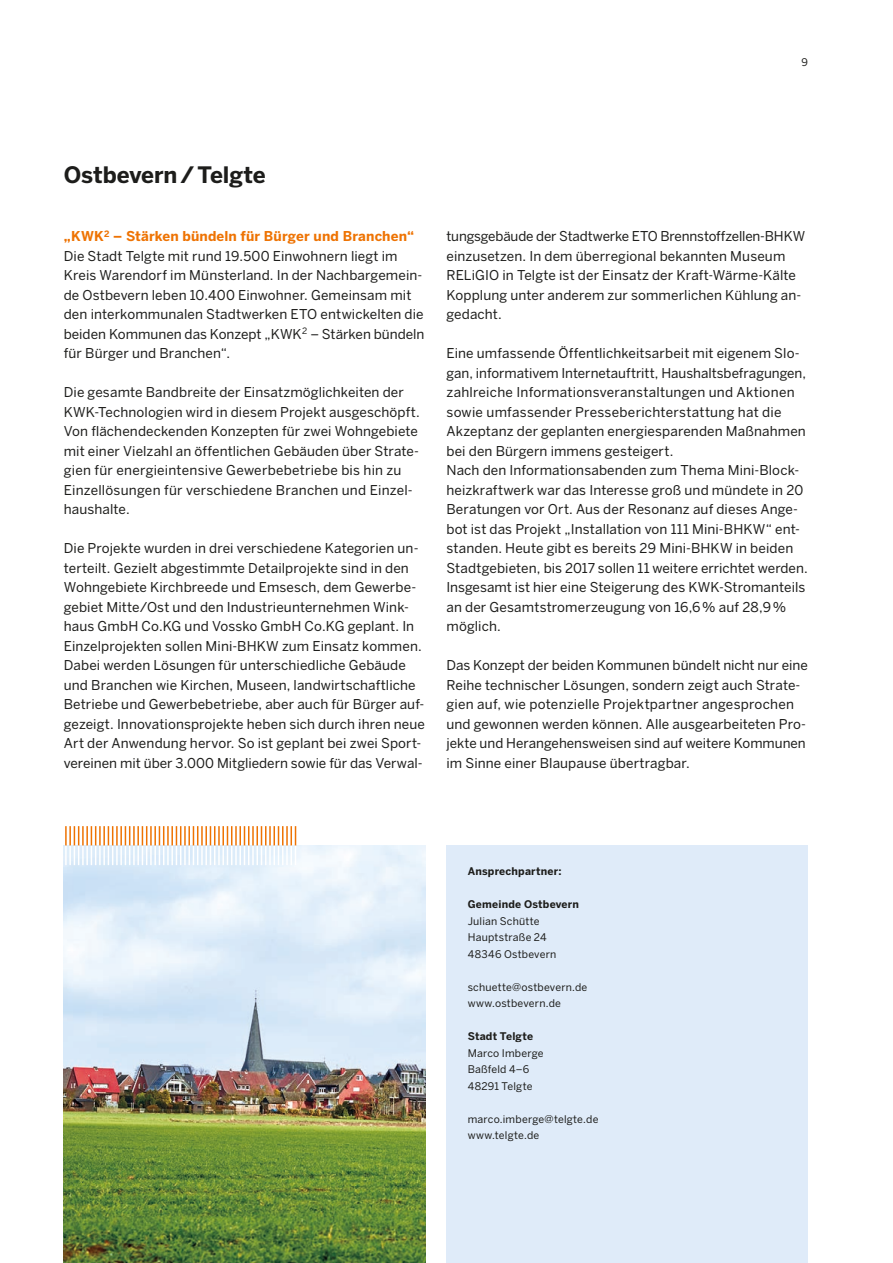
<style>
.page{position:relative;width:893px;height:1263px;background:#fff}
.page>*{position:absolute;margin:0;border:0;box-sizing:border-box;transform-origin:0 0}
.t1{font:700 22.5px "Benton Sans";letter-spacing:-.005em;color:#1d1d1b}
.t2{font:13.5px/19.5px "Benton Sans";letter-spacing:.01em;color:#1d1d1b}
.t3{font:10.5px/16.5px "Benton Sans";letter-spacing:.02em;color:#1d1d1b}
.t4{font:700 10.5px "Benton Sans";letter-spacing:.02em;color:#1d1d1b}
.s1{font-weight:700;color:#ee7303}
</style>
<div class="page">
<div style="left:446px;top:846px;width:362px;height:417px;background:#dfebf9"></div>
<img style="left:64px;top:846px;width:361px;height:417px">
<svg style="left:65px;top:826px;width:231px;height:39px"></svg>
<p class="t3" style="left:801px;top:53px;width:8px">9</p>
<h1 class="t1" style="left:64px;top:161px;width:204px">Ostbevern/Telgte</h1>
<p class="t2" style="left:64px;top:226px;width:362px"><span class="s1">„KWK</span><sup>2</sup> <span class="s1">– Stärken bündeln für Bürger und Branchen“ </span>Die Stadt Telgte mit rund 19.500 Einwohnern liegt im Kreis Warendorf im Münsterland. In der Nachbargemein&shy;de Ostbevern leben 10.400 Einwohner. Gemeinsam mit den interkommunalen Stadtwerken ETO entwickelten die beiden Kommunen das Konzept „KWK<sup>2</sup> – Stärken bündeln für Bürger und Branchen“.</p>
<p class="t2" style="left:64px;top:382px;width:357px">Die gesamte Bandbreite der Einsatzmöglichkeiten der KWK-Technologien wird in diesem Projekt ausgeschöpft.<br>Von flächendeckenden Konzepten für zwei Wohngebiete mit einer Vielzahl an öffentlichen Gebäuden über Strate&shy;gien für energieintensive Gewerbebetriebe bis hin zu Einzellösungen für verschiedene Branchen und Einzel&shy;haushalte.</p>
<p class="t2" style="left:64px;top:538px;width:363px">Die Projekte wurden in drei verschiedene Kategorien un&shy;terteilt. Gezielt abgestimmte Detailprojekte sind in den Wohngebiete Kirchbreede und Emsesch, dem Gewerbe&shy;gebiet Mitte/Ost und den Industrieunternehmen Wink&shy;haus GmbH Co.KG und Vossko GmbH Co.KG geplant. In Einzelprojekten sollen Mini-BHKW zum Einsatz kommen.<br>Dabei werden Lösungen für unterschiedliche Gebäude und Branchen wie Kirchen, Museen, landwirtschaftliche Betriebe und Gewerbebetriebe, aber auch für Bürger auf&shy;gezeigt. Innovationsprojekte heben sich durch ihren neue Art der Anwendung hervor. So ist geplant bei zwei Sport&shy;vereinen mit über 3.000 Mitgliedern sowie für das Verwal-</p>
<p class="t2" style="left:446px;top:226px;width:360px">tungsgebäude der Stadtwerke ETO Brennstoffzellen-BHKW einzusetzen. In dem überregional bekannten Museum RELiGIO in Telgte ist der Einsatz der Kraft-Wärme-Kälte Kopplung unter anderem zur sommerlichen Kühlung an&shy;gedacht.</p>
<p class="t2" style="left:446px;top:343px;width:363px">Eine umfassende Öffentlichkeitsarbeit mit eigenem Slo&shy;gan, informativem Internetauftritt, Haushaltsbefragungen, zahlreiche Informationsveranstaltungen und Aktionen sowie umfassender Presseberichterstattung hat die Akzeptanz der geplanten energiesparenden Maßnahmen bei den Bürgern immens gesteigert.<br>Nach den Informationsabenden zum Thema Mini-Block&shy;heizkraftwerk war das Interesse groß und mündete in 20<br>Beratungen vor Ort. Aus der Resonanz auf dieses Ange&shy;bot ist das Projekt „Installation von 111 Mini-BHKW“ ent&shy;standen. Heute gibt es bereits 29 Mini-BHKW in beiden Stadtgebieten, bis 2017 sollen 11 weitere errichtet werden.<br>Insgesamt ist hier eine Steigerung des KWK-Stromanteils an der Gesamtstromerzeugung von 16,6% auf 28,9% möglich.</p>
<p class="t2" style="left:446px;top:655px;width:363px">Das Konzept der beiden Kommunen bündelt nicht nur eine Reihe technischer Lösungen, sondern zeigt auch Strate&shy;gien auf, wie potenzielle Projektpartner angesprochen und gewonnen werden können. Alle ausgearbeiteten Pro&shy;jekte und Herangehensweisen sind auf weitere Kommunen im Sinne einer Blaupause übertragbar.</p>
<p class="t4" style="left:468px;top:865px;width:95px">Ansprechpartner:</p>
<p class="t4" style="left:468px;top:898px;width:113px">Gemeinde Ostbevern</p>
<p class="t3" style="left:468px;top:912px;width:90px">Julian Schütte<br>Hauptstraße 24<br>48346 Ostbevern</p>
<p class="t3" style="left:468px;top:978px;width:121px">schuette@ostbevern.de www.ostbevern.de</p>
<p class="t4" style="left:468px;top:1030px;width:67px">Stadt Telgte</p>
<p class="t3" style="left:468px;top:1044px;width:77px">Marco Imberge<br>Baßfeld 4–6<br>48291 Telgte</p>
<p class="t3" style="left:468px;top:1110px;width:132px">marco.imberge@telgte.de www.telgte.de</p>
</div>
